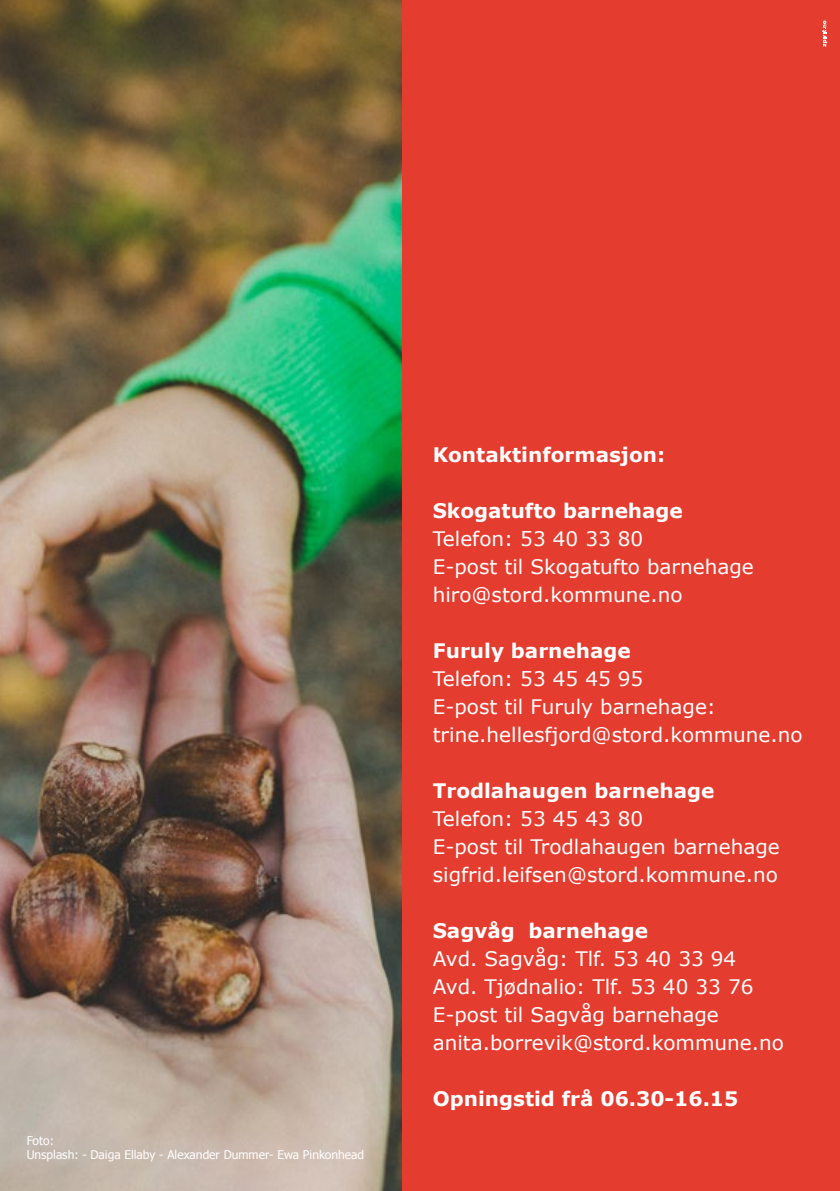
<style>
.page{position:relative;width:840px;height:1191px;background:#fff}
.page>*{position:absolute;margin:0;border:0;box-sizing:border-box;transform-origin:0 0}
.t1{font:20px/28px "Verdana";color:#fff}
.t2{font:700 20px "Verdana";color:#fff}
.t3{font:12px/14.4px "Tahoma";color:#fff}
</style>
<div class="page">
<div style="left:400px;top:0;width:439px;height:1191px;background:#e43c2f"></div>
<img style="left:0;top:0;width:401px;height:1191px">
<svg style="left:822px;top:21px;width:4px;height:26px"></svg>
<p class="t3" style="left:27px;top:1132px;width:339px">Foto:<br>Unsplash: - Daiga Ellaby - Alexander Dummer- Ewa Pinkonhead</p>
<p class="t2" style="left:432px;top:441px;width:234px">Kontaktinformasjon:</p>
<p class="t2" style="left:432px;top:497px;width:251px">Skogatufto barnehage</p>
<p class="t1" style="left:432px;top:524px;width:322px">Telefon: 53 40 33 80<br>E-post til Skogatufto barnehage hiro@stord.kommune.no</p>
<p class="t2" style="left:432px;top:637px;width:199px">Furuly barnehage</p>
<p class="t1" style="left:432px;top:664px;width:371px">Telefon: 53 45 45 95<br>E-post til Furuly barnehage: trine.hellesfjord@stord.kommune.no</p>
<p class="t2" style="left:432px;top:777px;width:283px">Trodlahaugen barnehage</p>
<p class="t1" style="left:432px;top:804px;width:348px">Telefon: 53 45 43 80<br>E-post til Trodlahaugen barnehage sigfrid.leifsen@stord.kommune.no</p>
<p class="t2" style="left:432px;top:917px;width:217px">Sagvåg barnehage</p>
<p class="t1" style="left:432px;top:944px;width:352px">Avd. Sagvåg: Tlf. 53 40 33 94<br>Avd. Tjødnalio: Tlf. 53 40 33 76<br>E-post til Sagvåg barnehage anita.borrevik@stord.kommune.no</p>
<p class="t2" style="left:432px;top:1085px;width:307px">Opningstid frå 06.30-16.15</p>
</div>
